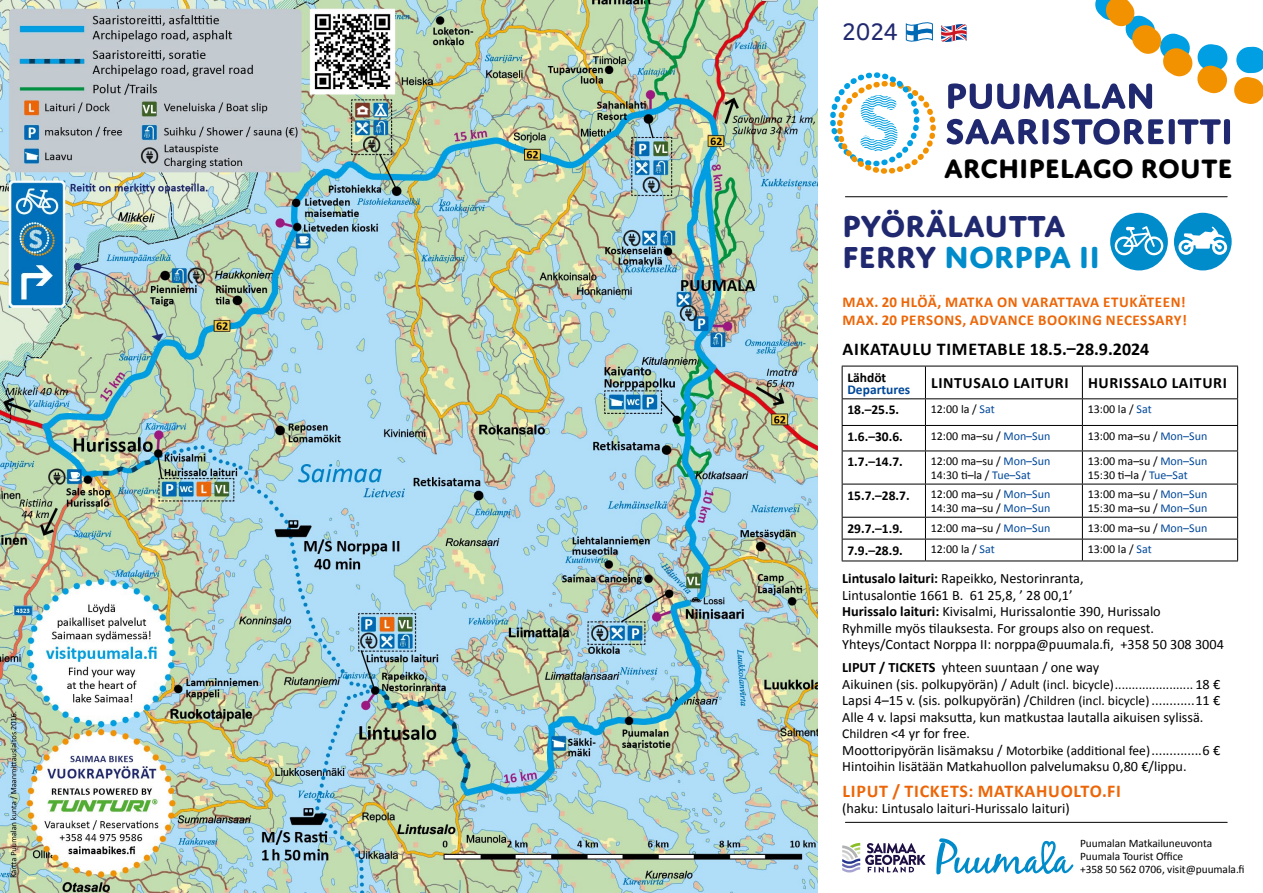
<style>
.page{position:relative;width:1263px;height:893px;background:#fff}
.page>*{position:absolute;margin:0;border:0;box-sizing:border-box;transform-origin:0 0}
.t1{font:700 32.55px/31.2px "Domus Titling";letter-spacing:-.005em;color:#20296f}
.t2{font:700 28.5px "Domus Titling";letter-spacing:-.005em;color:#000}
.t3{font:25.5px "Domus Titling";color:#20296f}
.t4{font:700 18px "Calibri";letter-spacing:.04em;color:#000}
.t5{font:700 18px "Calibri";letter-spacing:.04em;color:#ec6608}
.t6{font:700 15.75px "Calibri";letter-spacing:.04em;color:#000}
.t7{font:700 15px/18px "Calibri";letter-spacing:.04em;color:#ec6608}
.t8{font:14.25px/16.5px "Calibri";color:#000}
.t9{font:13.5px "Calibri";color:#000}
.t10{font:700 13.5px "Calibri";color:#000}
.t11{font:700 13.5px "Calibri";color:#00489a}
.t12{font:12px/13.5px "Calibri";color:#000}
.t13{font:11.4px/12.8px "Calibri";letter-spacing:-.005em;color:#000}
.s1{color:#008bcb}
.s2{color:#00489a}
.s3{font-weight:700}
.s4{font-size:14.25px}
.s5{font-size:13.5px}
</style>
<div class="page">
<img style="left:0;top:0;width:818px;height:893px">
<svg style="left:936px;top:838px;width:137px;height:36px"></svg>
<svg style="left:843px;top:367px;width:394px;height:194px"></svg>
<hr style="left:842px;top:366px;width:83px;height:1px;background:#000">
<hr style="left:842px;top:366px;width:1px;height:32px;background:#000">
<hr style="left:925px;top:366px;width:157px;height:1px;background:#000">
<hr style="left:925px;top:366px;width:1px;height:32px;background:#000">
<hr style="left:1082px;top:366px;width:156px;height:1px;background:#000">
<hr style="left:1082px;top:366px;width:1px;height:32px;background:#000">
<hr style="left:1237px;top:366px;width:1px;height:32px;background:#000">
<hr style="left:842px;top:398px;width:83px;height:1px;background:#000">
<hr style="left:925px;top:398px;width:157px;height:1px;background:#000">
<hr style="left:1082px;top:398px;width:156px;height:1px;background:#000">
<hr style="left:842px;top:425px;width:83px;height:1px;background:#000">
<svg style="left:842px;top:399px;width:1px;height:52px"></svg>
<hr style="left:925px;top:425px;width:157px;height:1px;background:#000">
<svg style="left:925px;top:399px;width:1px;height:52px"></svg>
<hr style="left:1082px;top:425px;width:156px;height:1px;background:#000">
<svg style="left:1082px;top:399px;width:1px;height:52px"></svg>
<svg style="left:1237px;top:399px;width:1px;height:52px"></svg>
<hr style="left:842px;top:451px;width:83px;height:1px;background:#000">
<hr style="left:842px;top:451px;width:1px;height:33px;background:#000">
<hr style="left:925px;top:451px;width:157px;height:1px;background:#000">
<hr style="left:925px;top:451px;width:1px;height:33px;background:#000">
<hr style="left:1082px;top:451px;width:156px;height:1px;background:#000">
<hr style="left:1082px;top:451px;width:1px;height:33px;background:#000">
<hr style="left:1237px;top:451px;width:1px;height:33px;background:#000">
<hr style="left:842px;top:484px;width:83px;height:1px;background:#000">
<hr style="left:842px;top:484px;width:1px;height:33px;background:#000">
<hr style="left:925px;top:484px;width:157px;height:1px;background:#000">
<hr style="left:925px;top:484px;width:1px;height:33px;background:#000">
<hr style="left:1082px;top:484px;width:156px;height:1px;background:#000">
<hr style="left:1082px;top:484px;width:1px;height:33px;background:#000">
<hr style="left:1237px;top:484px;width:1px;height:33px;background:#000">
<hr style="left:842px;top:517px;width:83px;height:1px;background:#000">
<hr style="left:925px;top:517px;width:157px;height:1px;background:#000">
<hr style="left:1082px;top:517px;width:156px;height:1px;background:#000">
<hr style="left:842px;top:539px;width:83px;height:1px;background:#000">
<svg style="left:842px;top:518px;width:1px;height:43px"></svg>
<hr style="left:925px;top:539px;width:157px;height:1px;background:#000">
<svg style="left:925px;top:518px;width:1px;height:43px"></svg>
<hr style="left:1082px;top:539px;width:156px;height:1px;background:#000">
<svg style="left:1082px;top:518px;width:1px;height:43px"></svg>
<svg style="left:1237px;top:518px;width:1px;height:43px"></svg>
<hr style="left:842px;top:561px;width:83px;height:1px;background:#000">
<hr style="left:925px;top:561px;width:157px;height:1px;background:#000">
<hr style="left:1082px;top:561px;width:156px;height:1px;background:#000">
<hr style="left:845px;top:196px;width:382px;height:1px;background:#000">
<hr style="left:845px;top:822px;width:382px;height:1px;background:#000">
<svg style="left:842px;top:843px;width:83px;height:29px"></svg>
<svg style="left:830px;top:0;width:433px;height:174px"></svg>
<div style="left:1110px;top:213px;width:58px;height:57px;background:#008bcb;border-radius:50%"></div>
<svg style="left:1115px;top:226px;width:48px;height:29px"></svg>
<div style="left:1174px;top:213px;width:58px;height:57px;background:#008bcb;border-radius:50%"></div>
<svg style="left:1178px;top:227px;width:49px;height:28px"></svg>
<h3 class="t3" style="left:842px;top:17px;width:58px">2024</h3>
<h2 class="t2" style="left:944px;top:152px;width:290px">ARCHIPELAGO ROUTE</h2>
<h1 class="t1" style="left:842px;top:210px;width:259px">PYÖRÄLAUTTA<br>FERRY <span class="s1">NORPPA II</span></h1>
<p class="t7" style="left:842px;top:292px;width:346px">MAX. 20 HLÖÄ, MATKA ON VARATTAVA ETUKÄTEEN!<br>MAX. 20 PERSONS, ADVANCE BOOKING NECESSARY!</p>
<p class="t4" style="left:842px;top:337px;width:308px">AIKATAULU TIMETABLE 18.5.–28.9.2024</p>
<p class="t10" style="left:847px;top:367px;width:40px">Lähdöt</p>
<p class="t11" style="left:847px;top:379px;width:64px">Departures</p>
<p class="t6" style="left:931px;top:372px;width:297px">LINTUSALO LAITURI HURISSALO LAITURI</p>
<p class="t10" style="left:847px;top:400px;width:53px">18.–25.5.</p>
<p class="t12" style="left:931px;top:402px;width:65px">12:00 la / <span class="s2">Sat</span></p>
<p class="t12" style="left:1088px;top:402px;width:65px">13:00 la / <span class="s2">Sat</span></p>
<p class="t10" style="left:847px;top:427px;width:57px">1.6.–30.6.</p>
<p class="t12" style="left:931px;top:429px;width:121px">12:00 ma–su / <span class="s2">Mon–Sun</span></p>
<p class="t12" style="left:1088px;top:429px;width:121px">13:00 ma–su / <span class="s2">Mon–Sun</span></p>
<p class="t10" style="left:847px;top:452px;width:57px">1.7.–14.7.</p>
<p class="t12" style="left:931px;top:454px;width:121px">12:00 ma–su / <span class="s2">Mon–Sun<br></span>14:30 ti–la / <span class="s2">Tue–Sat</span></p>
<p class="t12" style="left:1088px;top:454px;width:121px">13:00 ma–su / <span class="s2">Mon–Sun<br></span>15:30 ti–la / <span class="s2">Tue–Sat</span></p>
<p class="t10" style="left:847px;top:485px;width:64px">15.7.–28.7.</p>
<p class="t12" style="left:931px;top:487px;width:121px">12:00 ma–su / <span class="s2">Mon–Sun<br></span>14:30 ma–su / <span class="s2">Mon–Sun</span></p>
<p class="t12" style="left:1088px;top:487px;width:121px">13:00 ma–su / <span class="s2">Mon–Sun<br></span>15:30 ma–su / <span class="s2">Mon–Sun</span></p>
<p class="t10" style="left:847px;top:519px;width:57px">29.7.–1.9.</p>
<p class="t12" style="left:931px;top:520px;width:121px">12:00 ma–su / <span class="s2">Mon–Sun</span></p>
<p class="t12" style="left:1088px;top:520px;width:121px">13:00 ma–su / <span class="s2">Mon–Sun</span></p>
<p class="t10" style="left:847px;top:540px;width:57px">7.9.–28.9.</p>
<p class="t12" style="left:931px;top:542px;width:65px">12:00 la / <span class="s2">Sat</span></p>
<p class="t12" style="left:1088px;top:542px;width:65px">13:00 la / <span class="s2">Sat</span></p>
<p class="t8" style="left:842px;top:570px;width:383px"><span class="s3">Lintusalo laituri:</span> Rapeikko, Nestorinranta,<br>Lintusalontie 1661 B. 61 25,8, ’ 28 00,1’<br><span class="s3">Hurissalo laituri:</span> Kivisalmi, Hurissalontie 390, Hurissalo<br>Ryhmille myös tilauksesta. For groups also on request.<br>Yhteys/Contact Norppa II: norppa@puumala.fi, +358 50 308 3004</p>
<p class="t8" style="left:842px;top:659px;width:258px"><span class="s3">LIPUT / TICKETS</span> yhteen suuntaan / one way</p>
<p class="t9" style="left:842px;top:675px;width:380px"><span class="s4">Aikuinen (sis. polkupyörän) /</span> Adult (incl. bicycle)....................... <span class="s4">18 €</span></p>
<p class="t8" style="left:842px;top:692px;width:380px">Lapsi 4–15 v. (sis. polkupyörän) /<span class="s5">Children (incl. bicycle)</span> ............11 € Alle 4 v. lapsi maksutta, kun matkustaa lautalla aikuisen sylissä.<br><span class="s5">Children</span> &lt;4 yr for free<span class="s5">.<br></span>Moottoripyörän lisämaksu / <span class="s5">Motorbike (additional fee)</span>..............6 € Hintoihin lisätään Matkahuollon palvelumaksu 0,80 €/lippu.</p>
<p class="t5" style="left:842px;top:778px;width:280px">LIPUT / TICKETS: MATKAHUOLTO.FI</p>
<p class="t8" style="left:842px;top:800px;width:229px">(haku: Lintusalo laituri-Hurissalo laituri)</p>
<p class="t13" style="left:1080px;top:837px;width:166px">Puumalan Matkailuneuvonta<br>Puumala Tourist Office<br>+358 50 562 0706, visit@puumala.fi</p>
</div>
